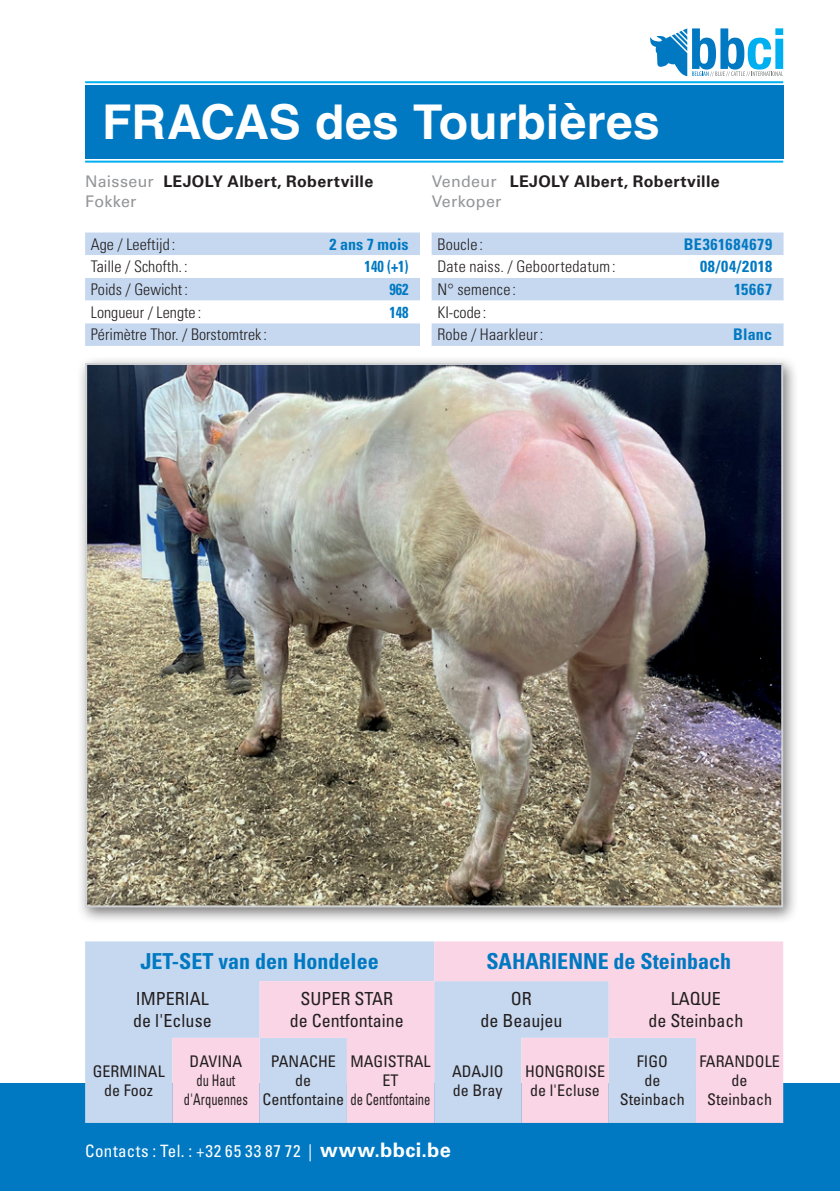
<style>
.page{position:relative;width:840px;height:1191px;background:#fff}
.page>*{position:absolute;margin:0;border:0;box-sizing:border-box;transform-origin:0 0}
.t1{font:700 48px "Helvetica LT Std";letter-spacing:.005em;color:#fff}
.t2{font:700 condensed 22px "Univers LT Std";color:#0079c2}
.t3{font:condensed 18px/21.6px "Univers LT Std";color:#231f20;text-align:center}
.t4{font:condensed 17px "Univers LT Std";letter-spacing:.035em;color:#fff}
.t5{font:condensed 16px/19.2px "Univers LT Std";color:#231f20;text-align:center}
.t6{font:300 condensed 16px/22.6px "Univers LT Std";color:#231f20}
.t7{font:700 16px "Univers LT Std";letter-spacing:.02em;color:#231f20}
.t8{font:300 condensed 16px "Univers LT Std";letter-spacing:.02em;color:#231f20}
.t9{font:700 condensed 16px "Univers LT Std";letter-spacing:.015em;color:#0079c2}
.t10{font:16px/20px "Univers LT Std";letter-spacing:.015em;color:#939598}
.t11{font:700 condensed 16px "Univers LT Std";letter-spacing:.015em;color:#0079c2;scale:.9 1}
.t12{font:700 condensed 16px "Univers LT Std";letter-spacing:.045em;color:#0079c2}
.s1{font-weight:400;color:#939598}
.s2{font-weight:700;font-stretch:normal;font-size:20px}
</style>
<div class="page">
<div style="left:0;top:1083px;width:839px;height:108px;background:#0079c2"></div>
<div style="left:85px;top:85px;width:697px;height:74px;background:#0079c2"></div>
<div style="left:85px;top:941px;width:87px;height:182px;background:#c6d8ef"></div>
<svg style="left:172px;top:941px;width:610px;height:182px;background:#e3d6e9"></svg>
<svg style="left:85px;top:232px;width:335px;height:114px"></svg>
<div style="left:431px;top:232px;width:352px;height:23px;background:#c6d8ef"></div>
<svg style="left:431px;top:278px;width:352px;height:68px;fill:#c6d8ef"></svg>
<div style="left:77px;top:355px;width:721px;height:568px;background:#231f20;opacity:.6"></div>
<img style="left:88px;top:366px;width:691px;height:538px">
<svg style="left:650px;top:28px;width:132px;height:48px"></svg>
<hr style="left:85px;top:81px;width:697px;height:2px;background:#00afef">
<hr style="left:85px;top:161px;width:697px;height:2px;background:#00afef">
<h1 class="t1" style="left:102px;top:93px;width:559px">FRACAS des Tourbières</h1>
<p class="t7" style="left:85px;top:172px;width:289px"><span class="s1">Naisseur</span> LEJOLY Albert, Robertville</p>
<p class="t7" style="left:509px;top:172px;width:211px">LEJOLY Albert, Robertville</p>
<p class="t10" style="left:85px;top:192px;width:53px">Fokker</p>
<p class="t10" style="left:431px;top:172px;width:71px">Vendeur<br>Verkoper</p>
<p class="t6" style="left:91px;top:233px;width:86px">Age / Leeftijd :</p>
<p class="t9" style="left:329px;top:234px;width:81px">2 ans 7 mois</p>
<p class="t6" style="left:91px;top:255px;width:98px">Taille / Schofth. :</p>
<p class="t11" style="left:364px;top:257px;width:50px">140 (+1)</p>
<p class="t6" style="left:91px;top:278px;width:99px">Poids / Gewicht:</p>
<p class="t11" style="left:389px;top:279px;width:23px">962</p>
<p class="t6" style="left:91px;top:301px;width:112px">Longueur / Lengte :</p>
<p class="t11" style="left:389px;top:302px;width:23px">148</p>
<p class="t6" style="left:91px;top:323px;width:177px">Périmètre Thor. / Borstomtrek:</p>
<p class="t6" style="left:437px;top:233px;width:47px">Boucle:</p>
<p class="t12" style="left:683px;top:234px;width:90px">BE361684679</p>
<p class="t8" style="left:437px;top:257px;width:180px">Date naiss. / Geboortedatum:</p>
<p class="t9" style="left:699px;top:257px;width:74px">08/04/2018</p>
<p class="t8" style="left:437px;top:280px;width:80px">N° semence:</p>
<p class="t9" style="left:733px;top:279px;width:40px">15667</p>
<p class="t6" style="left:437px;top:301px;width:108px">KI-code :<br>Robe / Haarkleur:</p>
<p class="t9" style="left:732px;top:325px;width:41px">Blanc</p>
<h2 class="t2" style="left:140px;top:948px;width:239px">JET-SET van den Hondelee</h2>
<h2 class="t2" style="left:486px;top:948px;width:246px">SAHARIENNE de Steinbach</h2>
<p class="t3" style="left:133px;top:987px;width:80px;text-align:left">IMPERIAL de l'Ecluse</p>
<p class="t3" style="left:290px;top:987px;width:116px">SUPER STAR de Centfontaine</p>
<p class="t3" style="left:480px;top:987px;width:83px">OR<br>de Beaujeu</p>
<p class="t3" style="left:648px;top:987px;width:97px">LAQUE<br>de Steinbach</p>
<p class="t5" style="left:93px;top:1061px;width:74px">GERMINAL de Fooz</p>
<p class="t5" style="left:184px;top:1051px;width:66px">DAVINA du Haut d'Arquennes</p>
<p class="t5" style="left:270px;top:1051px;width:66px">PANACHE</p>
<p class="t5" style="left:350px;top:1051px;width:81px">MAGISTRAL<br>ET</p>
<p class="t5" style="left:452px;top:1061px;width:53px;text-align:left">ADAJIO de Bray</p>
<p class="t5" style="left:524px;top:1061px;width:82px">HONGROISE de l'Ecluse</p>
<p class="t5" style="left:619px;top:1051px;width:66px">FIGO<br>de<br>Steinbach</p>
<p class="t5" style="left:699px;top:1051px;width:82px">FARANDOLE de<br>Steinbach</p>
<p class="t5" style="left:295px;top:1070px;width:17px">de</p>
<p class="t5" style="left:262px;top:1089px;width:169px">Centfontaine de Centfontaine</p>
<p class="t4" style="left:85px;top:1140px;width:367px">Contacts : Tel. : +32 65 33 87 72 | <span class="s2">www.bbci.be</span></p>
</div>
